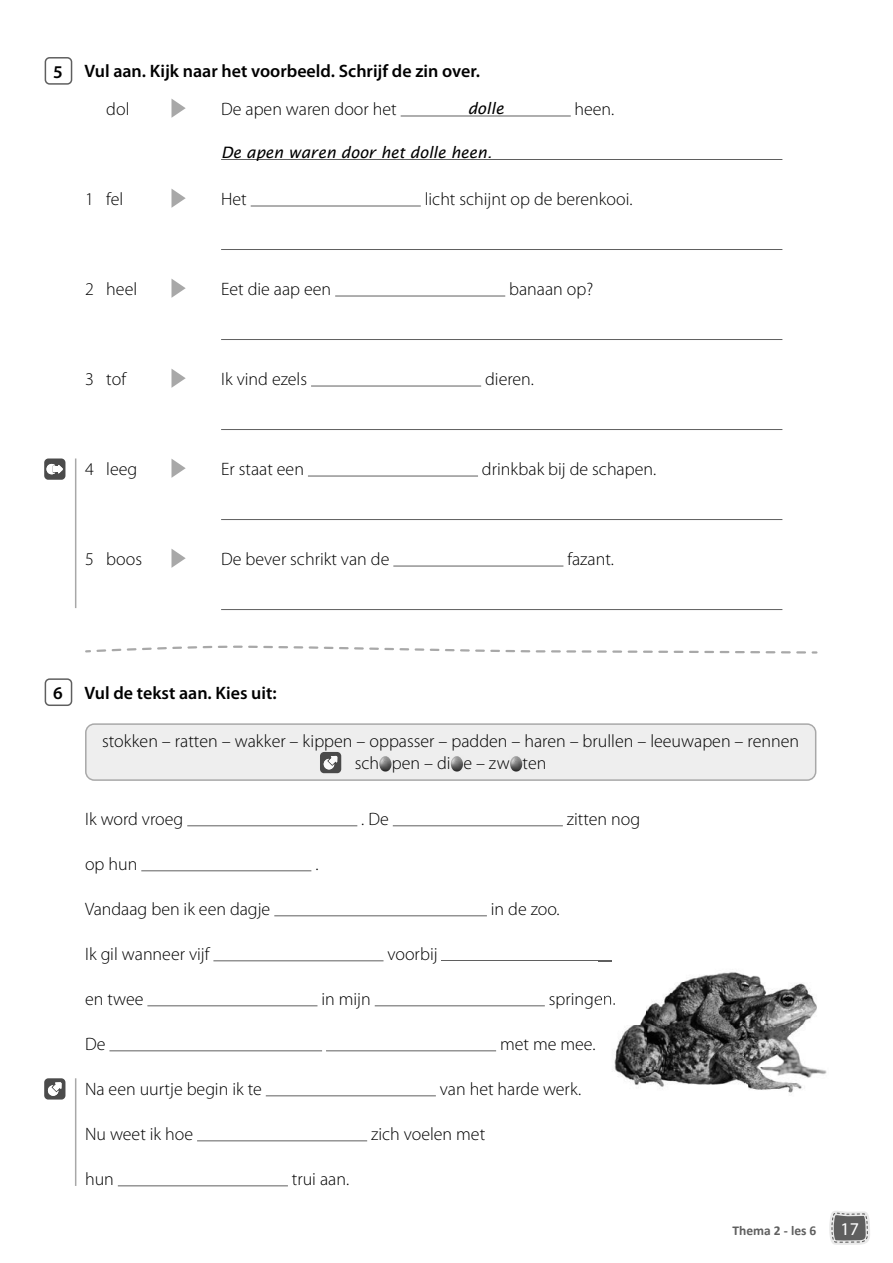
<style>
.page{position:relative;width:893px;height:1263px;background:#fff}
.page>*{position:absolute;margin:0;border:0;box-sizing:border-box;transform-origin:0 0}
.t1{font:300 18px/22.5px "Myriad Pro";color:#000;text-align:center}
.t2{font:600 18px "Myriad Pro";color:#000}
.t3{font:18px "Myriad Pro";color:#fff}
.t4{font:italic 15.75px "Lucida Sans";color:#000}
.t5{font:700 13.5px "Calibri";color:#5f5f5f}
</style>
<div class="page">
<svg style="left:829px;top:1211px;width:41px;height:34px"></svg>
<svg style="left:171px;top:99px;width:15px;height:19px"></svg>
<hr style="left:401px;top:116px;width:170px;height:1px;background:#5f5f5f">
<hr style="left:221px;top:159px;width:561px;height:1px;background:#5f5f5f">
<svg style="left:171px;top:189px;width:15px;height:19px"></svg>
<hr style="left:251px;top:206px;width:170px;height:1px;background:#5f5f5f">
<hr style="left:221px;top:249px;width:561px;height:1px;background:#5f5f5f">
<svg style="left:171px;top:279px;width:15px;height:19px"></svg>
<hr style="left:335px;top:296px;width:170px;height:1px;background:#5f5f5f">
<hr style="left:221px;top:339px;width:561px;height:1px;background:#5f5f5f">
<svg style="left:171px;top:369px;width:15px;height:19px"></svg>
<hr style="left:311px;top:386px;width:170px;height:1px;background:#5f5f5f">
<hr style="left:221px;top:429px;width:561px;height:1px;background:#5f5f5f">
<svg style="left:171px;top:459px;width:15px;height:19px"></svg>
<hr style="left:308px;top:476px;width:170px;height:1px;background:#5f5f5f">
<hr style="left:221px;top:519px;width:561px;height:1px;background:#5f5f5f">
<svg style="left:171px;top:549px;width:15px;height:19px"></svg>
<hr style="left:393px;top:566px;width:170px;height:1px;background:#5f5f5f">
<hr style="left:221px;top:609px;width:561px;height:1px;background:#5f5f5f">
<svg style="left:85px;top:645px;width:732px;height:9px"></svg>
<svg style="left:85px;top:723px;width:731px;height:58px;background:#e7e7e7"></svg>
<hr style="left:187px;top:825px;width:170px;height:1px;background:#5f5f5f">
<hr style="left:393px;top:825px;width:170px;height:1px;background:#5f5f5f">
<hr style="left:141px;top:870px;width:170px;height:1px;background:#5f5f5f">
<hr style="left:274px;top:915px;width:213px;height:1px;background:#5f5f5f">
<hr style="left:213px;top:960px;width:170px;height:1px;background:#5f5f5f">
<hr style="left:442px;top:960px;width:170px;height:1px;background:#5f5f5f">
<hr style="left:147px;top:1005px;width:170px;height:1px;background:#5f5f5f">
<hr style="left:375px;top:1005px;width:170px;height:1px;background:#5f5f5f">
<hr style="left:109px;top:1050px;width:213px;height:1px;background:#5f5f5f">
<hr style="left:326px;top:1050px;width:170px;height:1px;background:#5f5f5f">
<hr style="left:266px;top:1095px;width:170px;height:1px;background:#5f5f5f">
<hr style="left:197px;top:1140px;width:170px;height:1px;background:#5f5f5f">
<hr style="left:118px;top:1185px;width:170px;height:1px;background:#5f5f5f">
<div style="left:45px;top:57px;width:27px;height:28px;border:2px solid #5f5f5f;border-radius:4px"></div>
<hr style="left:75px;top:458px;width:1px;height:150px;background:#a8a8a8">
<svg style="left:44px;top:458px;width:21px;height:22px"></svg>
<div style="left:45px;top:678px;width:27px;height:28px;border:2px solid #5f5f5f;border-radius:4px"></div>
<img style="left:598px;top:961px;width:229px;height:132px">
<img style="left:598px;top:993px;width:17px;height:15px">
<hr style="left:75px;top:1078px;width:1px;height:108px;background:#a8a8a8">
<svg style="left:44px;top:1078px;width:21px;height:21px"></svg>
<p class="t2" style="left:53px;top:62px;width:11px">5</p>
<p class="t2" style="left:84px;top:61px;width:397px">Vul aan. Kijk naar het voorbeeld. Schrijf de zin over.</p>
<p class="t1" style="left:106px;top:97px;width:25px">dol</p>
<p class="t1" style="left:221px;top:97px;width:177px">De apen waren door het</p>
<p class="t1" style="left:574px;top:97px;width:41px">heen.</p>
<p class="t4" style="left:468px;top:100px;width:37px">dolle</p>
<p class="t4" style="left:221px;top:143px;width:272px">De apen waren door het dolle heen.</p>
<p class="t1" style="left:85px;top:187px;width:40px">1 fel</p>
<p class="t1" style="left:221px;top:187px;width:27px">Het</p>
<p class="t1" style="left:425px;top:187px;width:209px">licht schijnt op de berenkooi.</p>
<p class="t1" style="left:85px;top:277px;width:54px">2 heel</p>
<p class="t1" style="left:221px;top:277px;width:112px">Eet die aap een</p>
<p class="t1" style="left:509px;top:277px;width:86px">banaan op?</p>
<p class="t1" style="left:85px;top:367px;width:43px">3 tof</p>
<p class="t1" style="left:221px;top:367px;width:88px">Ik vind ezels</p>
<p class="t1" style="left:485px;top:367px;width:50px">dieren.</p>
<p class="t1" style="left:85px;top:457px;width:54px">4 leeg</p>
<p class="t1" style="left:221px;top:457px;width:84px">Er staat een</p>
<p class="t1" style="left:482px;top:457px;width:176px">drinkbak bij de schapen.</p>
<p class="t1" style="left:85px;top:547px;width:59px">5 boos</p>
<p class="t1" style="left:221px;top:547px;width:170px">De bever schrikt van de</p>
<p class="t1" style="left:567px;top:547px;width:48px">fazant.</p>
<p class="t2" style="left:53px;top:683px;width:11px">6</p>
<p class="t2" style="left:84px;top:683px;width:194px">Vul de tekst aan. Kies uit:</p>
<p class="t1" style="left:102px;top:729px;width:698px">stokken – ratten – wakker – kippen – oppasser – padden – haren – brullen – leeuwapen – rennen sch pen – di e – zw ten</p>
<p class="t1" style="left:85px;top:807px;width:100px">Ik word vroeg</p>
<p class="t1" style="left:361px;top:807px;width:29px">. De</p>
<p class="t1" style="left:567px;top:807px;width:75px">zitten nog</p>
<p class="t1" style="left:85px;top:852px;width:54px">op hun</p>
<p class="t1" style="left:315px;top:852px;width:5px">.</p>
<p class="t1" style="left:85px;top:897px;width:187px">Vandaag ben ik een dagje</p>
<p class="t1" style="left:491px;top:897px;width:70px">in de zoo.</p>
<p class="t1" style="left:85px;top:942px;width:126px">Ik gil wanneer vijf</p>
<p class="t1" style="left:387px;top:942px;width:52px">voorbij</p>
<p class="t1" style="left:85px;top:987px;width:60px">en twee</p>
<p class="t1" style="left:321px;top:987px;width:51px">in mijn</p>
<p class="t1" style="left:549px;top:987px;width:68px">springen.</p>
<p class="t1" style="left:85px;top:1032px;width:22px">De</p>
<p class="t1" style="left:500px;top:1032px;width:97px">met me mee.</p>
<p class="t1" style="left:85px;top:1077px;width:178px">Na een uurtje begin ik te</p>
<p class="t1" style="left:440px;top:1077px;width:143px">van het harde werk.</p>
<p class="t1" style="left:85px;top:1122px;width:110px">Nu weet ik hoe</p>
<p class="t1" style="left:371px;top:1122px;width:116px">zich voelen met</p>
<p class="t1" style="left:85px;top:1167px;width:30px">hun</p>
<p class="t1" style="left:292px;top:1167px;width:59px">trui aan.</p>
<p class="t5" style="left:732px;top:1222px;width:85px">Thema 2 - les 6</p>
<p class="t3" style="left:840px;top:1217px;width:20px">17</p>
</div>
